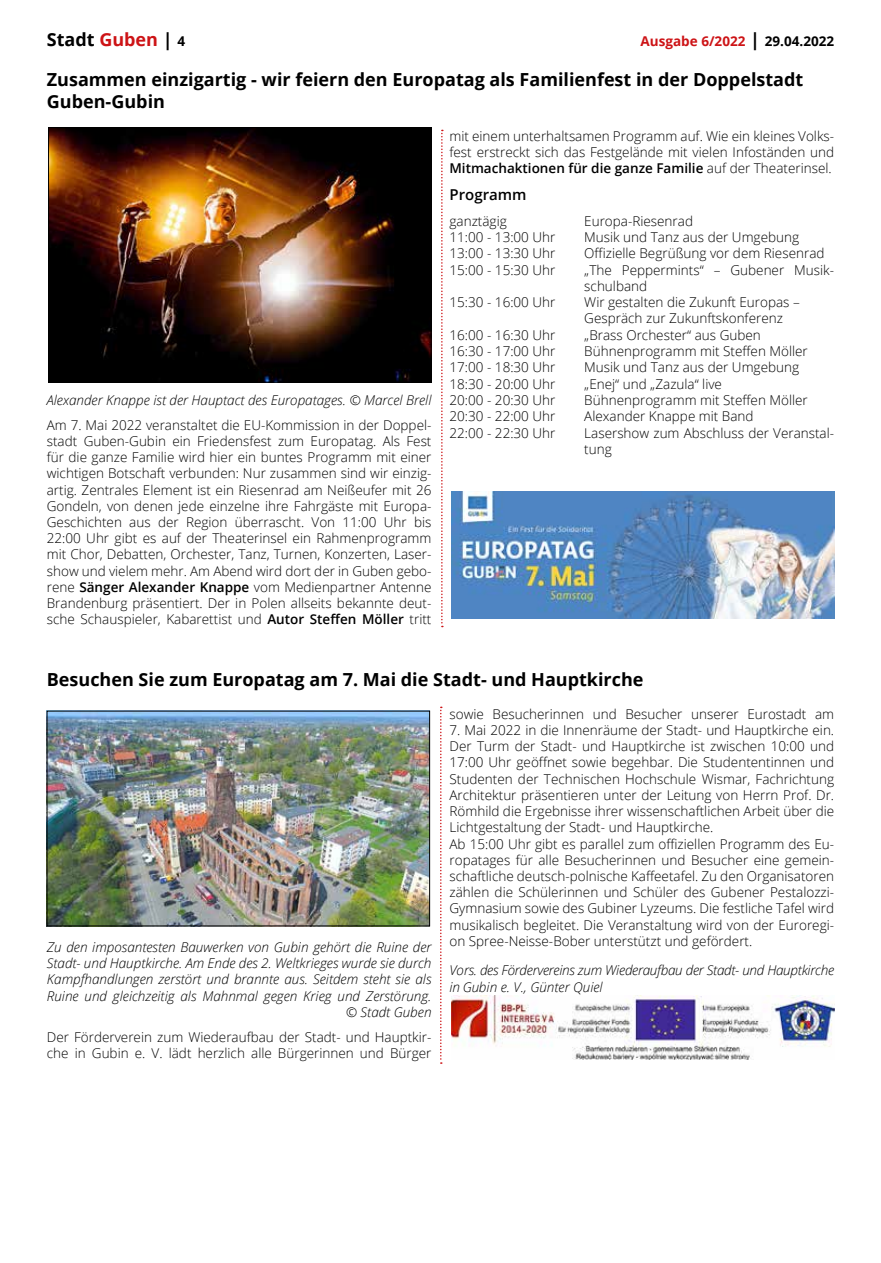
<style>
.page{position:relative;width:881px;height:1263px;background:#fff}
.page>*{position:absolute;margin:0;border:0;box-sizing:border-box;transform-origin:0 0}
.t1{font:700 18px/21.6px "Open Sans";color:#000}
.t2{font:600 15px "Open Sans";color:#000}
.t3{font:300 13.5px/16.2px "Open Sans";color:#000}
.t4{font:italic 300 13.5px/16.2px "Open Sans";color:#000;text-align:right}
.t5{font:italic 300 13.5px/16.2px "Open Sans";letter-spacing:-.02em;color:#000}
.t6{font:700 13.5px "Open Sans";color:#cd1316}
.s1{color:#cd1316}
.s2{font-size:13.5px}
.s3{font-size:18px;color:#000}
.s4{color:#000}
.s5{font-weight:600}
</style>
<div class="page">
<svg style="left:440px;top:707px;width:1px;height:357px"></svg>
<img style="left:50px;top:129px;width:379px;height:251px">
<div style="left:48px;top:127px;width:383px;height:255px;border:1px solid #000"></div>
<svg style="left:441px;top:130px;width:1px;height:497px"></svg>
<img style="left:451px;top:996px;width:382px;height:64px">
<img style="left:49px;top:713px;width:378px;height:211px">
<img style="left:451px;top:491px;width:382px;height:128px">
<h1 class="t1" style="left:47px;top:28px;width:140px">Stadt <span class="s1">Guben</span> | <span class="s2">4</span></h1>
<p class="t6" style="left:640px;top:32px;width:195px">Ausgabe 6/2022 <span class="s3">|</span> <span class="s4">29.04.2022</span></p>
<h1 class="t1" style="left:47px;top:68px;width:757px">Zusammen einzigartig - wir feiern den Europatag als Familienfest in der Doppelstadt<br>Guben-Gubin</h1>
<p class="t4" style="left:47px;top:392px;width:386px">Alexander Knappe ist der Hauptact des Europatages. © Marcel Brell</p>
<p class="t3" style="left:47px;top:416px;width:386px;text-align:justify">Am 7. Mai 2022 veranstaltet die EU-Kommission in der Doppel&shy;stadt Guben-Gubin ein Friedensfest zum Europatag. Als Fest für die ganze Familie wird hier ein buntes Programm mit einer wichtigen Botschaft verbunden: Nur zusammen sind wir einzig&shy;artig. Zentrales Element ist ein Riesenrad am Neißeufer mit 26<br>Gondeln, von denen jede einzelne ihre Fahrgäste mit Europa-Geschichten aus der Region überrascht. Von 11:00 Uhr bis 22:00 Uhr gibt es auf der Theaterinsel ein Rahmenprogramm mit Chor, Debatten, Orchester, Tanz, Turnen, Konzerten, Laser&shy;show und vielem mehr. Am Abend wird dort der in Guben gebo&shy;rene <span class="s5">Sänger Alexander Knappe</span> vom Medienpartner Antenne Brandenburg präsentiert. Der in Polen allseits bekannte deut&shy;sche Schauspieler, Kabarettist und <span class="s5">Autor Steffen Möller</span> tritt</p>
<p class="t3" style="left:449px;top:128px;width:386px;text-align:justify">mit einem unterhaltsamen Programm auf. Wie ein kleines Volks&shy;fest erstreckt sich das Festgelände mit vielen Infoständen und <span class="s5">Mitmachaktionen für die ganze Familie</span> auf der Theaterinsel.</p>
<p class="t2" style="left:449px;top:184px;width:79px">Programm</p>
<p class="t3" style="left:449px;top:212px;width:59px">ganztägig</p>
<p class="t3" style="left:584px;top:212px;width:110px">Europa-Riesenrad</p>
<p class="t3" style="left:449px;top:228px;width:107px">11:00 - 13:00 Uhr</p>
<p class="t3" style="left:584px;top:228px;width:216px">Musik und Tanz aus der Umgebung</p>
<p class="t3" style="left:449px;top:245px;width:107px">13:00 - 13:30 Uhr</p>
<p class="t3" style="left:584px;top:245px;width:242px">Offizielle Begrüßung vor dem Riesenrad</p>
<p class="t3" style="left:449px;top:261px;width:107px">15:00 - 15:30 Uhr</p>
<p class="t3" style="left:584px;top:261px;width:251px">„The Peppermints“ – Gubener Musik&shy;schulband</p>
<p class="t3" style="left:449px;top:294px;width:107px">15:30 - 16:00 Uhr</p>
<p class="t3" style="left:584px;top:294px;width:217px">Wir gestalten die Zukunft Europas –<br>Gespräch zur Zukunftskonferenz</p>
<p class="t3" style="left:449px;top:326px;width:107px">16:00 - 16:30 Uhr</p>
<p class="t3" style="left:584px;top:326px;width:178px">„Brass Orchester“ aus Guben</p>
<p class="t3" style="left:449px;top:343px;width:107px">16:30 - 17:00 Uhr</p>
<p class="t3" style="left:584px;top:343px;width:225px">Bühnenprogramm mit Steffen Möller</p>
<p class="t3" style="left:449px;top:359px;width:107px">17:00 - 18:30 Uhr</p>
<p class="t3" style="left:584px;top:359px;width:216px">Musik und Tanz aus der Umgebung</p>
<p class="t3" style="left:449px;top:375px;width:107px">18:30 - 20:00 Uhr</p>
<p class="t3" style="left:584px;top:375px;width:139px">„Enej“ und „Zazula“ live</p>
<p class="t3" style="left:449px;top:392px;width:107px">20:00 - 20:30 Uhr</p>
<p class="t3" style="left:584px;top:392px;width:225px">Bühnenprogramm mit Steffen Möller</p>
<p class="t3" style="left:449px;top:408px;width:107px">20:30 - 22:00 Uhr</p>
<p class="t3" style="left:584px;top:408px;width:171px">Alexander Knappe mit Band</p>
<p class="t3" style="left:449px;top:424px;width:107px">22:00 - 22:30 Uhr</p>
<p class="t3" style="left:584px;top:424px;width:251px">Lasershow zum Abschluss der Veranstal&shy;tung</p>
<h1 class="t1" style="left:47px;top:668px;width:598px">Besuchen Sie zum Europatag am 7. Mai die Stadt- und Hauptkirche</h1>
<p class="t4" style="left:47px;top:938px;width:386px">Zu den imposantesten Bauwerken von Gubin gehört die Ruine der Stadt- und Hauptkirche. Am Ende des 2. Weltkrieges wurde sie durch Kampfhandlungen zerstört und brannte aus. Seitdem steht sie als Ruine und gleichzeitig als Mahnmal gegen Krieg und Zerstörung. © Stadt Guben</p>
<p class="t3" style="left:47px;top:1028px;width:386px">Der Förderverein zum Wiederaufbau der Stadt- und Hauptkir&shy;che in Gubin e. V. lädt herzlich alle Bürgerinnen und Bürger</p>
<p class="t3" style="left:449px;top:705px;width:386px">sowie Besucherinnen und Besucher unserer Eurostadt am</p>
<p class="t3" style="left:449px;top:722px;width:386px">7. Mai 2022 in die Innenräume der Stadt- und Hauptkirche ein.<br>Der Turm der Stadt- und Hauptkirche ist zwischen 10:00 und 17:00 Uhr geöffnet sowie begehbar. Die Studententinnen und Studenten der Technischen Hochschule Wismar, Fachrichtung Architektur präsentieren unter der Leitung von Herrn Prof. Dr.<br>Römhild die Ergebnisse ihrer wissenschaftlichen Arbeit über die Lichtgestaltung der Stadt- und Hauptkirche.<br>Ab 15:00 Uhr gibt es parallel zum offiziellen Programm des Eu&shy;ropatages für alle Besucherinnen und Besucher eine gemein&shy;schaftliche deutsch-polnische Kaffeetafel. Zu den Organisatoren zählen die Schülerinnen und Schüler des Gubener Pestalozzi-Gymnasium sowie des Gubiner Lyzeums. Die festliche Tafel wird musikalisch begleitet. Die Veranstaltung wird von der Euroregi&shy;on Spree-Neisse-Bober unterstützt und gefördert.</p>
<p class="t5" style="left:449px;top:962px;width:386px">Vors. des Fördervereins zum Wiederaufbau der Stadt- und Hauptkirche in Gubin e. V., Günter Quiel</p>
</div>
